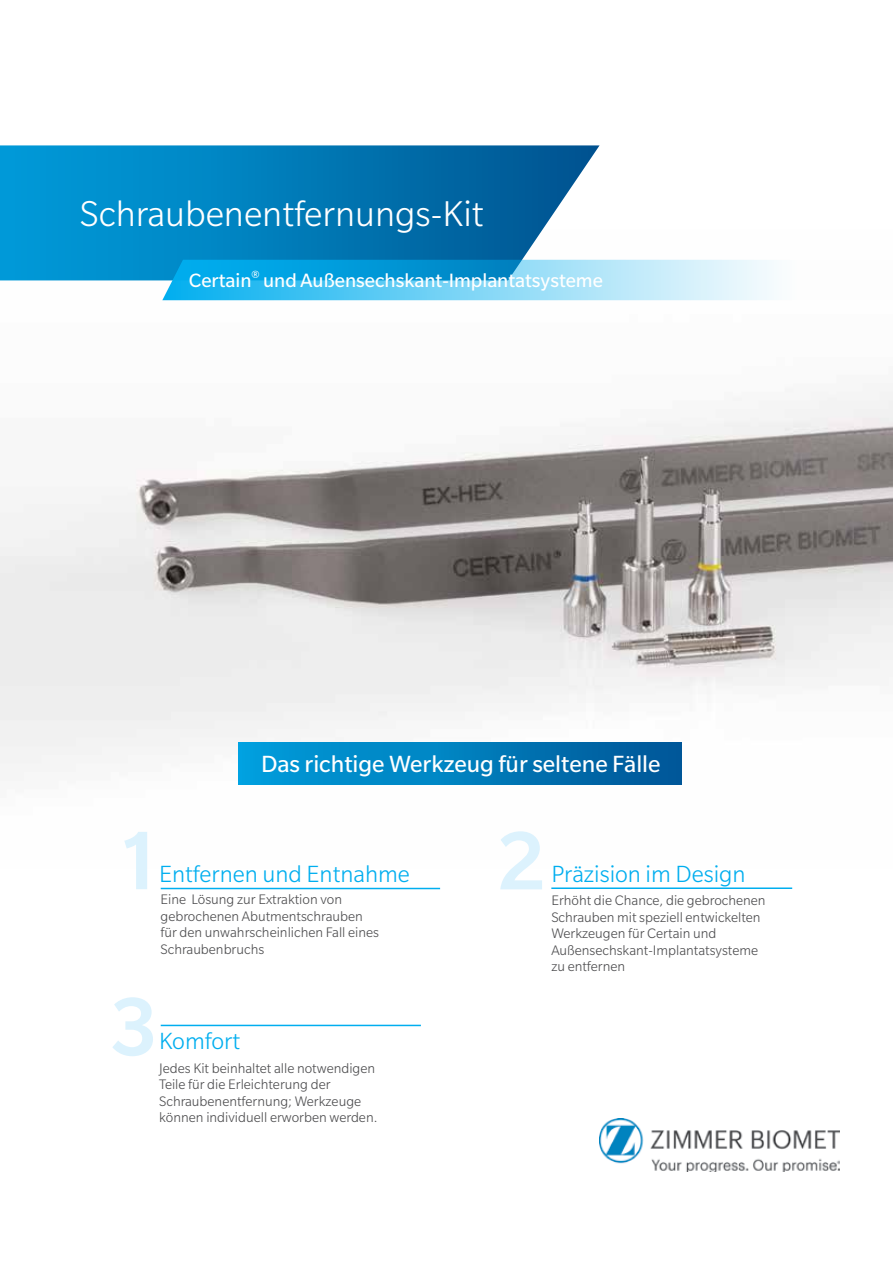
<style>
.page{position:relative;width:893px;height:1263px;background:#fff}
.page>*{position:absolute;margin:0;border:0;box-sizing:border-box;transform-origin:0 0}
.t1{font:500 90px "Slate Pro";color:#dcf2fd}
.t2{font:300 39px "Slate Pro";color:#fff}
.t3{font:300 25.5px "Slate Pro";color:#00aeef}
.t4{font:25.5px "Slate Pro";color:#fff}
.t5{font:21px "Slate Pro";color:#fff}
.t6{font:300 15px/16.5px "Slate Pro";color:#4d4d4f}
</style>
<div class="page">
<img style="left:0;top:259px;width:893px;height:526px">
<div style="left:239px;top:742px;width:442px;height:43px;background:linear-gradient(to right,#00a1de,#005898)"></div>
<hr style="left:161px;top:888px;width:279px;height:1px;background:#00aeef">
<hr style="left:161px;top:1025px;width:260px;height:1px;background:#00aeef">
<hr style="left:551px;top:887px;width:241px;height:2px;background:#00aeef">
<img style="left:600px;top:1118px;width:239px;height:54px">
<svg style="left:0;top:145px;width:600px;height:135px;background:#0f84be"></svg>
<svg style="left:162px;top:260px;width:731px;height:40px"></svg>
<h2 class="t2" style="left:80px;top:193px;width:405px">Schraubenentfernungs-Kit</h2>
<h3 class="t5" style="left:189px;top:270px;width:415px">Certain<sup>®</sup> und Außensechskant-Implantatsysteme</h3>
<h3 class="t4" style="left:261px;top:750px;width:401px">Das richtige Werkzeug für seltene Fälle</h3>
<h1 class="t1" style="left:114px;top:812px;width:51px">1</h1>
<h3 class="t3" style="left:159px;top:860px;width:252px">Entfernen und Entnahme</h3>
<p class="t6" style="left:161px;top:891px;width:220px">Eine Lösung zur Extraktion von gebrochenen Abutmentschrauben für den unwahrscheinlichen Fall eines<br>Schraubenbruchs</p>
<h1 class="t1" style="left:497px;top:812px;width:51px">2</h1>
<h3 class="t3" style="left:551px;top:860px;width:196px">Präzision im Design</h3>
<p class="t6" style="left:551px;top:892px;width:216px">Erhöht die Chance, die gebrochenen<br>Schrauben mit speziell entwickelten<br>Werkzeugen für Certain und<br>Außensechskant-Implantatsysteme zu entfernen</p>
<h1 class="t1" style="left:110px;top:978px;width:51px">3</h1>
<h3 class="t3" style="left:159px;top:1027px;width:82px">Komfort</h3>
<p class="t6" style="left:159px;top:1059px;width:220px">Jedes Kit beinhaltet alle notwendigen Teile für die Erleichterung der Schraubenentfernung; Werkzeuge können individuell erworben werden.</p>
</div>
